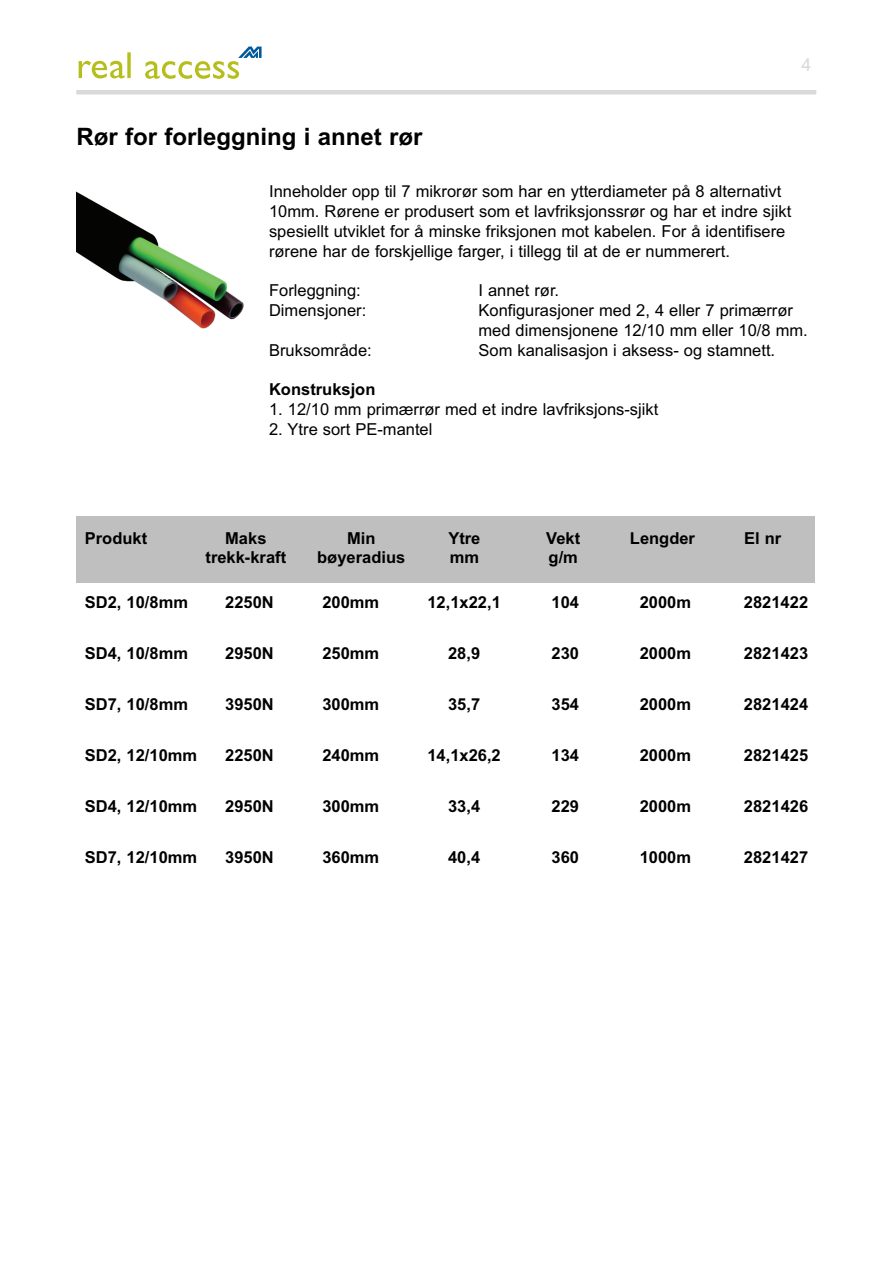
<style>
.page{position:relative;width:893px;height:1263px;background:#fff}
.page>*{position:absolute;margin:0;border:0;box-sizing:border-box;transform-origin:0 0}
.t1{font:700 24px "Arial";color:#000}
.t2{font:18px "Arial";color:#d9d9d9}
.t3{font:16.5px/19.8px "Arial";color:#000}
.t4{font:700 16.5px "Arial";color:#000}
</style>
<div class="page">
<div style="left:76px;top:90px;width:740px;height:5px;background:#d9d9d9"></div>
<svg style="left:79px;top:52px;width:52px;height:26px"></svg>
<svg style="left:145px;top:47px;width:117px;height:32px"></svg>
<img style="left:76px;top:191px;width:168px;height:138px">
<div style="left:76px;top:516px;width:738px;height:67px;background:#bfbfbf"></div>
<p class="t2" style="left:801px;top:58px;width:12px">4</p>
<h1 class="t1" style="left:76px;top:128px;width:348px">Rør for forleggning i annet rør</h1>
<p class="t3" style="left:269px;top:183px;width:524px">Inneholder opp til 7 mikrorør som har en ytterdiameter på 8 alternativt 10mm. Rørene er produsert som et lavfriksjonssrør og har et indre sjikt spesiellt utviklet for å minske friksjonen mot kabelen. For å identifisere rørene har de forskjellige farger, i tillegg til at de er nummerert.</p>
<p class="t3" style="left:269px;top:282px;width:93px">Forleggning:</p>
<p class="t3" style="left:478px;top:282px;width:82px">I annet rør.</p>
<p class="t3" style="left:269px;top:302px;width:99px">Dimensjoner:</p>
<p class="t3" style="left:478px;top:302px;width:331px">Konfigurasjoner med 2, 4 eller 7 primærrør med dimensjonene 12/10 mm eller 10/8 mm.</p>
<p class="t3" style="left:269px;top:342px;width:104px">Bruksområde:</p>
<p class="t3" style="left:478px;top:342px;width:298px">Som kanalisasjon i aksess- og stamnett.</p>
<p class="t4" style="left:269px;top:383px;width:108px">Konstruksjon</p>
<p class="t3" style="left:269px;top:401px;width:391px">1. 12/10 mm primærrør med et indre lavfriksjons-sjikt</p>
<p class="t3" style="left:269px;top:421px;width:165px">2. Ytre sort PE-mantel</p>
<p class="t4" style="left:85px;top:532px;width:64px">Produkt</p>
<p class="t4" style="left:225px;top:532px;width:43px">Maks</p>
<p class="t4" style="left:347px;top:532px;width:30px">Min</p>
<p class="t4" style="left:448px;top:532px;width:34px">Ytre</p>
<p class="t4" style="left:546px;top:532px;width:35px">Vekt</p>
<p class="t4" style="left:630px;top:532px;width:67px">Lengder</p>
<p class="t4" style="left:744px;top:532px;width:39px">El nr</p>
<p class="t4" style="left:205px;top:552px;width:82px">trekk-kraft</p>
<p class="t4" style="left:317px;top:552px;width:90px">bøyeradius</p>
<p class="t4" style="left:450px;top:552px;width:31px">mm</p>
<p class="t4" style="left:548px;top:552px;width:31px">g/m</p>
<p class="t4" style="left:85px;top:597px;width:105px">SD2, 10/8mm</p>
<p class="t4" style="left:225px;top:597px;width:50px">2250N</p>
<p class="t4" style="left:322px;top:597px;width:58px">200mm</p>
<p class="t4" style="left:427px;top:597px;width:75px">12,1x22,1</p>
<p class="t4" style="left:551px;top:597px;width:29px">104</p>
<p class="t4" style="left:640px;top:597px;width:53px">2000m</p>
<p class="t4" style="left:744px;top:597px;width:66px">2821422</p>
<p class="t4" style="left:85px;top:648px;width:105px">SD4, 10/8mm</p>
<p class="t4" style="left:225px;top:648px;width:50px">2950N</p>
<p class="t4" style="left:322px;top:648px;width:58px">250mm</p>
<p class="t4" style="left:448px;top:648px;width:34px">28,9</p>
<p class="t4" style="left:552px;top:648px;width:29px">230</p>
<p class="t4" style="left:640px;top:648px;width:53px">2000m</p>
<p class="t4" style="left:744px;top:648px;width:66px">2821423</p>
<p class="t4" style="left:85px;top:699px;width:105px">SD7, 10/8mm</p>
<p class="t4" style="left:225px;top:699px;width:50px">3950N</p>
<p class="t4" style="left:322px;top:699px;width:58px">300mm</p>
<p class="t4" style="left:448px;top:699px;width:34px">35,7</p>
<p class="t4" style="left:552px;top:699px;width:29px">354</p>
<p class="t4" style="left:640px;top:699px;width:53px">2000m</p>
<p class="t4" style="left:744px;top:699px;width:66px">2821424</p>
<p class="t4" style="left:85px;top:750px;width:114px">SD2, 12/10mm</p>
<p class="t4" style="left:225px;top:750px;width:50px">2250N</p>
<p class="t4" style="left:322px;top:750px;width:58px">240mm</p>
<p class="t4" style="left:427px;top:750px;width:75px">14,1x26,2</p>
<p class="t4" style="left:551px;top:750px;width:29px">134</p>
<p class="t4" style="left:640px;top:750px;width:53px">2000m</p>
<p class="t4" style="left:744px;top:750px;width:66px">2821425</p>
<p class="t4" style="left:85px;top:801px;width:114px">SD4, 12/10mm</p>
<p class="t4" style="left:225px;top:801px;width:50px">2950N</p>
<p class="t4" style="left:322px;top:801px;width:58px">300mm</p>
<p class="t4" style="left:448px;top:801px;width:34px">33,4</p>
<p class="t4" style="left:551px;top:801px;width:29px">229</p>
<p class="t4" style="left:640px;top:801px;width:53px">2000m</p>
<p class="t4" style="left:744px;top:801px;width:66px">2821426</p>
<p class="t4" style="left:85px;top:852px;width:114px">SD7, 12/10mm</p>
<p class="t4" style="left:225px;top:852px;width:50px">3950N</p>
<p class="t4" style="left:322px;top:852px;width:58px">360mm</p>
<p class="t4" style="left:448px;top:852px;width:34px">40,4</p>
<p class="t4" style="left:551px;top:852px;width:29px">360</p>
<p class="t4" style="left:640px;top:852px;width:53px">1000m</p>
<p class="t4" style="left:744px;top:852px;width:66px">2821427</p>
</div>
